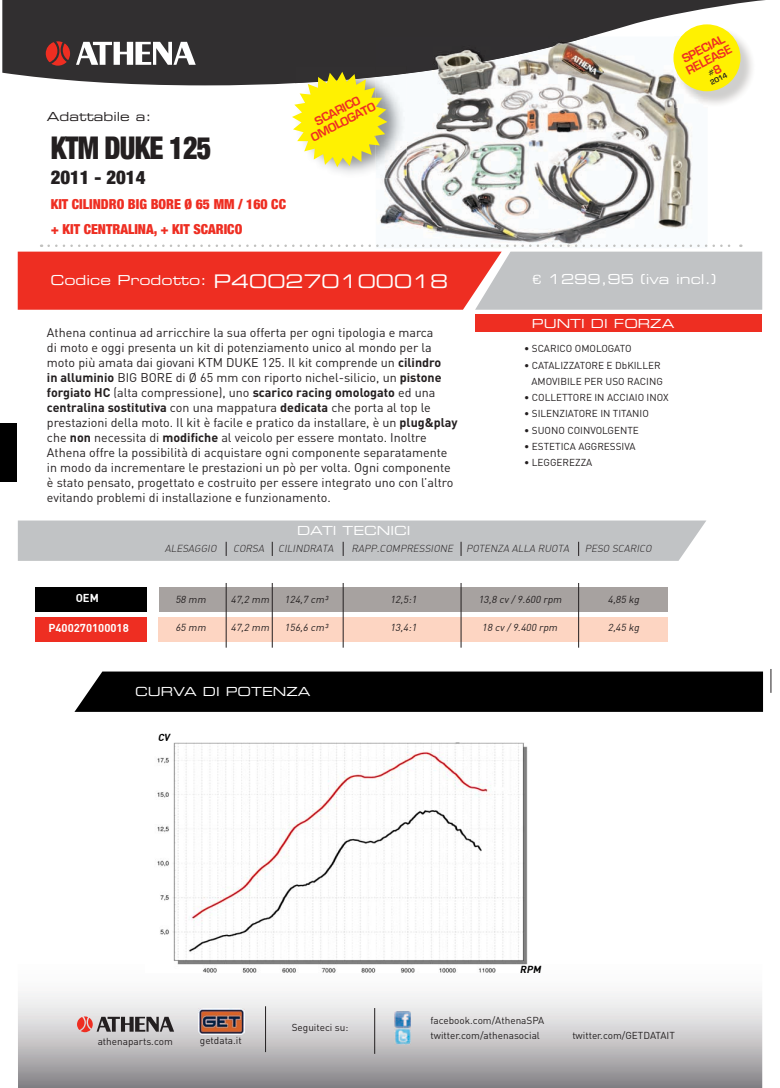
<style>
.page{position:relative;width:780px;height:1088px;background:#fff}
.page>*{position:absolute;margin:0;border:0;box-sizing:border-box;transform-origin:0 0}
.t1{font:900 condensed 31.25px "Helvetica Neue";letter-spacing:-.03em;color:#231f20;scale:.9 1}
.t2{font:900 condensed 18.75px "Helvetica Neue";color:#231f20}
.t3{font:900 condensed 13.75px/25px "Helvetica Neue";color:#ee2e22}
.t4{font:13.75px "Eurostile Extended Two";color:#fff}
.t5{font:700 12.88px/12.2px "Eurostile";color:#ee2e22}
.t6{font:12.5px/15px "DIN";color:#231f20}
.t7{font:12.5px "Eurostile Extended Two";color:#fff}
.t8{font:12.5px "Eurostile Extended Two";color:#231f20}
.t9{font:11.25px "DIN Bold";color:#fff}
.t10{font:10px/15.4px "DIN";color:#231f20}
.t11{font:italic 10px "DIN";color:#231f20}
.t12{font:italic 10px "DIN Light Alternate";color:#231f20}
.t13{font:italic 10px "DIN Bold";color:#000}
.t14{font:700 7.5px "Eurostile";color:#231f20}
.s1{font-size:18.75px}
.s2{font-family:"Eurostile"}
.s3{font-weight:700}
</style>
<div class="page">
<hr style="left:374px;top:1008px;width:1px;height:46px;background:#231f20">
<hr style="left:265px;top:1006px;width:1px;height:46px;background:#231f20">
<img style="left:394px;top:1012px;width:17px;height:32px">
<svg style="left:77px;top:1016px;width:97px;height:16px;background:#947f7f"></svg>
<svg style="left:2px;top:0;width:764px;height:85px;background:#464445"></svg>
<svg style="left:76px;top:42px;width:120px;height:23px"></svg>
<svg style="left:46px;top:41px;width:24px;height:25px"></svg>
<img style="left:198px;top:1009px;width:46px;height:25px">
<img style="left:379px;top:36px;width:313px;height:208px">
<img style="left:376px;top:36px;width:214px;height:38px">
<img style="left:674px;top:27px;width:81px;height:77px">
<img style="left:674px;top:36px;width:33px;height:71px">
<div style="left:673px;top:24px;width:67px;height:67px;background:#fff101;border-radius:50%"></div>
<svg style="left:18px;top:244px;width:744px;height:66px;background:#e17771"></svg>
<img style="left:295px;top:67px;width:81px;height:5px">
<img style="left:376px;top:77px;width:30px;height:101px">
<img style="left:376px;top:67px;width:30px;height:10px">
<svg style="left:292px;top:72px;width:95px;height:95px;background:#e5dc44"></svg>
<div style="left:475px;top:314px;width:287px;height:18px;background:#ee2e22"></div>
<svg style="left:770px;top:669px;width:1px;height:24px"></svg>
<div style="left:0;top:423px;width:17px;height:59px;background:#000"></div>
<div style="left:35px;top:587px;width:112px;height:25px;background:#000"></div>
<div style="left:158px;top:617px;width:509px;height:25px;background:#fdd5c2"></div>
<div style="left:159px;top:587px;width:508px;height:25px;background:#a7a2a0"></div>
<div style="left:35px;top:617px;width:112px;height:25px;background:#ee2e22"></div>
<div style="left:18px;top:520px;width:688px;height:41px;background:#c1c3c5"></div>
<hr style="left:226px;top:583px;width:1px;height:65px;background:#231f20">
<hr style="left:272px;top:583px;width:1px;height:65px;background:#231f20">
<hr style="left:343px;top:583px;width:1px;height:65px;background:#231f20">
<hr style="left:461px;top:583px;width:1px;height:65px;background:#231f20">
<hr style="left:578px;top:583px;width:1px;height:65px;background:#231f20">
<div style="left:74px;top:671px;width:689px;height:41px;background:#000"></div>
<img style="left:157px;top:743px;width:372px;height:229px">
<p class="t5" style="left:678px;top:55px;width:51px;rotate:-27deg">SPECIAL<br>RELEASE</p>
<p class="t14" style="left:709px;top:80px;width:20px;rotate:-27deg">2014</p>
<p class="t5" style="left:303px;top:122px;width:73px;text-align:center;rotate:-27deg">SCARICO<br>OMOLOGATO</p>
<p class="t8" style="left:47px;top:108px;width:106px">Adattabile a:</p>
<h1 class="t1" style="left:51px;top:129px;width:180px">KTM DUKE 125</h1>
<h2 class="t2" style="left:51px;top:166px;width:96px">2011 - 2014</h2>
<p class="t3" style="left:51px;top:192px;width:237px">KIT CILINDRO BIG BORE Ø 65 MM / 160 CC + KIT CENTRALINA, + KIT SCARICO</p>
<p class="t4" style="left:50px;top:270px;width:399px">Codice Prodotto: <span class="s1">P400270100018</span></p>
<p class="t4" style="left:532px;top:270px;width:185px"><span class="s2">€</span> 1299,95 (iva incl.)</p>
<p class="t6" style="left:47px;top:324px;width:412px">Athena continua ad arricchire la sua offerta per ogni tipologia e marca<br>di moto e oggi presenta un kit di potenziamento unico al mondo per la moto più amata dai giovani KTM DUKE 125. Il kit comprende un <span class="s3">cilindro<br>in alluminio</span> BIG BORE di Ø 65 mm con riporto nichel-silicio, un <span class="s3">pistone forgiato HC</span> (alta compressione), uno <span class="s3">scarico racing omologato</span> ed una <span class="s3">centralina sostitutiva</span> con una mappatura <span class="s3">dedicata</span> che porta al top le prestazioni della moto. Il kit è facile e pratico da installare, è un <span class="s3">plug&amp;play </span>che <span class="s3">non</span> necessita di <span class="s3">modifiche</span> al veicolo per essere montato. Inoltre Athena offre la possibilità di acquistare ogni componente separatamente in modo da incrementare le prestazioni un pò per volta. Ogni componente è stato pensato, progettato e costruito per essere integrato uno con l’altro evitando problemi di installazione e funzionamento.</p>
<p class="t7" style="left:297px;top:522px;width:115px">DATI TECNICI</p>
<p class="t7" style="left:532px;top:315px;width:144px">PUNTI DI FORZA</p>
<p class="t10" style="left:524px;top:341px;width:109px">• SCARICO OMOLOGATO</p>
<p class="t10" style="left:524px;top:357px;width:140px;line-height:16.2px;text-align:right">• CATALIZZATORE E DbKILLER<br>AMOVIBILE PER USO RACING</p>
<p class="t10" style="left:524px;top:390px;width:146px">• COLLETTORE IN ACCIAIO INOX</p>
<p class="t10" style="left:524px;top:406px;width:126px">• SILENZIATORE IN TITANIO</p>
<p class="t10" style="left:524px;top:422px;width:116px">• SUONO COINVOLGENTE</p>
<p class="t10" style="left:524px;top:438px;width:113px">• ESTETICA AGGRESSIVA</p>
<p class="t10" style="left:524px;top:455px;width:70px">• LEGGEREZZA</p>
<p class="t9" style="left:76px;top:591px;width:25px">OEM</p>
<p class="t9" style="left:48px;top:621px;width:82px">P400270100018</p>
<p class="t12" style="left:165px;top:542px;width:55px">ALESAGGIO</p>
<p class="t12" style="left:233px;top:542px;width:104px">CORSA CILINDRATA</p>
<p class="t12" style="left:351px;top:542px;width:221px">RAPP.COMPRESSIONE POTENZA ALLA RUOTA</p>
<p class="t12" style="left:584px;top:542px;width:71px">PESO SCARICO</p>
<p class="t11" style="left:175px;top:593px;width:34px">58 mm</p>
<p class="t11" style="left:175px;top:621px;width:34px">65 mm</p>
<p class="t11" style="left:231px;top:593px;width:42px">47,2 mm</p>
<p class="t11" style="left:231px;top:621px;width:42px">47,2 mm</p>
<p class="t11" style="left:284px;top:593px;width:47px">124,7 cm³</p>
<p class="t11" style="left:284px;top:621px;width:47px">156,6 cm³</p>
<p class="t11" style="left:390px;top:593px;width:30px">12,5:1</p>
<p class="t11" style="left:390px;top:621px;width:30px">13,4:1</p>
<p class="t11" style="left:478px;top:593px;width:87px">13,8 cv /9.600 rpm</p>
<p class="t11" style="left:482px;top:621px;width:79px">18 cv /9.400 rpm</p>
<p class="t11" style="left:607px;top:593px;width:35px">4,85 kg</p>
<p class="t11" style="left:607px;top:621px;width:35px">2,45 kg</p>
<p class="t7" style="left:135px;top:682px;width:177px">CURVA DI POTENZA</p>
<p class="t13" style="left:158px;top:731px;width:16px">CV</p>
<p class="t10" style="left:98px;top:1033px;width:77px">athenaparts.com</p>
<p class="t10" style="left:200px;top:1033px;width:43px">getdata.it</p>
<p class="t13" style="left:520px;top:963px;width:25px">RPM</p>
<p class="t10" style="left:292px;top:1020px;width:58px">Seguiteci su:</p>
<p class="t10" style="left:430px;top:1012px;width:115px">facebook.com/AthenaSPA twitter.com/athenasocial</p>
<p class="t10" style="left:572px;top:1028px;width:104px">twitter.com/GETDATAIT</p>
</div>
